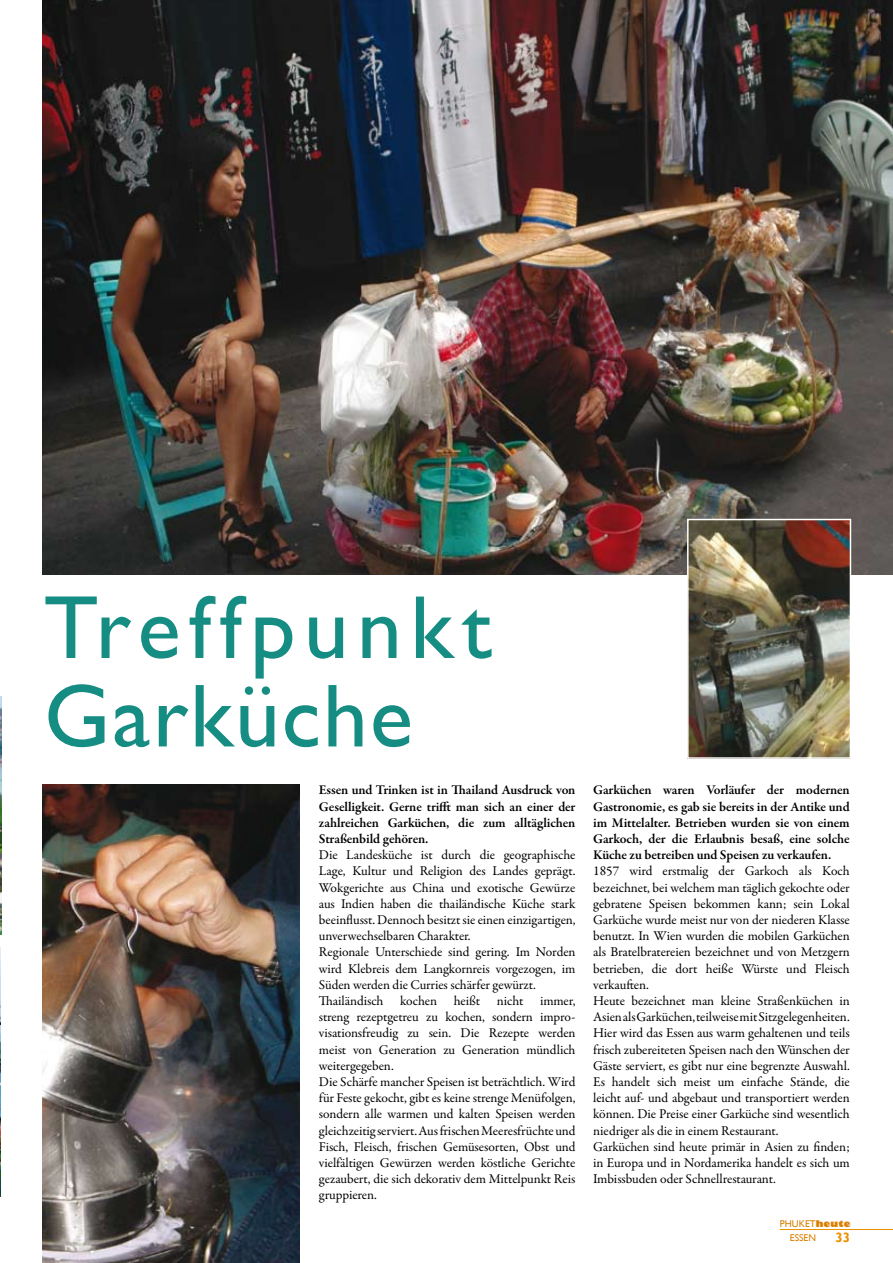
<style>
.page{position:relative;width:893px;height:1263px;background:#fff}
.page>*{position:absolute;margin:0;border:0;box-sizing:border-box;transform-origin:0 0}
.t1{font:90px/88.5px "Gill Sans";letter-spacing:.045em;color:#158d83}
.t2{font:13.5px/16.2px "Garamond Premr Pro";letter-spacing:-.005em;color:#000}
.t3{font:600 13.5px/16.2px "Garamond Premr Pro";letter-spacing:-.01em;color:#000;text-align:justify}
.t4{font:700 13.5px "Gill Sans";color:#ea9200}
.t5{font:9.75px/14.2px "Gill Sans";color:#da8000}
.s1{font-weight:800;font-size:9px}
</style>
<div class="page">
<hr style="left:780px;top:1229px;width:113px;height:1px;background:#ea9200">
<img style="left:0;top:696px;width:1px;height:239px">
<img style="left:0;top:947px;width:1px;height:249px">
<img style="left:42px;top:0;width:851px;height:574px">
<img style="left:43px;top:784px;width:257px;height:479px">
<img style="left:690px;top:522px;width:158px;height:234px">
<div style="left:687px;top:519px;width:164px;height:240px;border:2px solid #fff"></div>
<h1 class="t1" style="left:44px;top:585px;width:449px">Treffpunkt<br>Garküche</h1>
<p class="t3" style="left:319px;top:782px;width:258px">Essen und Trinken ist in Thailand Ausdruck von Geselligkeit. Gerne trifft man sich an einer der zahlreichen Garküchen, die zum alltäglichen Straßenbild gehören.</p>
<p class="t2" style="left:319px;top:847px;width:258px">Die Landesküche ist durch die geographische Lage, Kultur und Religion des Landes geprägt.<br>Wokgerichte aus China und exotische Gewürze aus Indien haben die thailändische Küche stark beeinflusst. Dennoch besitzt sie einen einzigartigen, unverwechselbaren Charakter.<br>Regionale Unterschiede sind gering. Im Norden wird Klebreis dem Langkornreis vorgezogen, im Süden werden die Curries schärfer gewürzt.<br>Thailändisch kochen heißt nicht immer, streng rezeptgetreu zu kochen, sondern impro&shy;visationsfreudig zu sein. Die Rezepte werden meist von Generation zu Generation mündlich weitergegeben.<br>Die Schärfe mancher Speisen ist beträchtlich. Wird für Feste gekocht, gibt es keine strenge Menüfolgen, sondern alle warmen und kalten Speisen werden gleichzeitig serviert. Aus frischen Meeresfrüchte und Fisch, Fleisch, frischen Gemüsesorten, Obst und vielfältigen Gewürzen werden köstliche Gerichte gezaubert, die sich dekorativ dem Mittelpunkt Reis gruppieren.</p>
<p class="t3" style="left:593px;top:782px;width:258px">Garküchen waren Vorläufer der modernen Gastronomie, es gab sie bereits in der Antike und im Mittelalter. Betrieben wurden sie von einem Garkoch, der die Erlaubnis besaß, eine solche Küche zu betreiben und Speisen zu verkaufen.</p>
<p class="t2" style="left:593px;top:863px;width:258px">1857 wird erstmalig der Garkoch als Koch bezeichnet, bei welchem man täglich gekochte oder gebratene Speisen bekommen kann; sein Lokal Garküche wurde meist nur von der niederen Klasse benutzt. In Wien wurden die mobilen Garküchen als Bratelbratereien bezeichnet und von Metzgern betrieben, die dort heiße Würste und Fleisch verkauften.<br>Heute bezeichnet man kleine Straßenküchen in Asien als Garküchen, teilweise mit Sitzgelegenheiten.<br>Hier wird das Essen aus warm gehaltenen und teils frisch zubereiteten Speisen nach den Wünschen der Gäste serviert, es gibt nur eine begrenzte Auswahl.<br>Es handelt sich meist um einfache Stände, die leicht auf- und abgebaut und transportiert werden können. Die Preise einer Garküche sind wesentlich niedriger als die in einem Restaurant.<br>Garküchen sind heute primär in Asien zu finden; in Europa und in Nordamerika handelt es sich um Imbissbuden oder Schnellrestaurant.</p>
<p class="t5" style="left:790px;top:1217px;width:62px;text-indent:-10px">PHUKET<span class="s1">heute<br></span>ESSEN</p>
<p class="t4" style="left:835px;top:1229px;width:16px">33</p>
</div>
